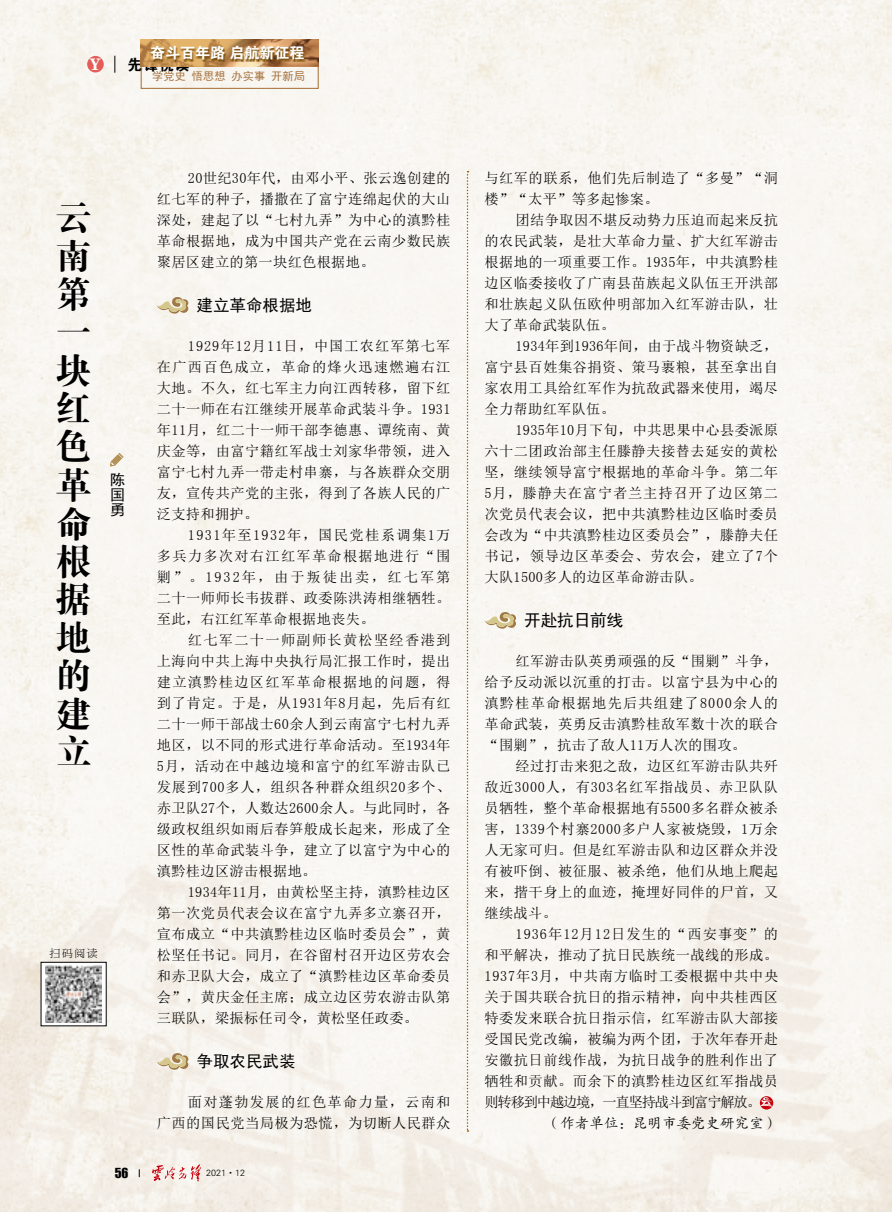
<style>
.page{position:relative;width:893px;height:1212px;background:#fff}
.page>*{position:absolute;margin:0;border:0;box-sizing:border-box;transform-origin:0 0}
.t1{font:36px/38.1px "FZDBSK GBK1 0";color:#000;text-align:justify}
.t2{font:16.65px "FZCSK GBK1 0";color:#fff}
.t3{font:16.5px "Sim Hei";color:#000}
.t4{font:15px "FZDHTK GBK1 0";color:#fff}
.t5{font:15px "FZDHTK GBK1 0";color:#000}
.t6{font:15px/15px "Sim Hei";color:#000;text-align:justify}
.t7{font:14.25px/21px "Sim Sun";letter-spacing:.03em;color:#000;text-align:justify}
.t8{font:14.25px "FZKTK GBK1 0";letter-spacing:.02em;color:#000}
.t9{font:12.75px "Impact";color:#000}
.t10{font:11.1px "Sim Hei";letter-spacing:.02em;color:#a77440}
.t11{font:10.65px "FZBYFKSK GBK1 0";color:#000}
.t12{font:9px "FZXH1 K GBK1 0";color:#000}
</style>
<div class="page">
<img style="left:0;top:0;width:892px;height:1212px">
<svg style="left:115px;top:56px;width:1px;height:17px"></svg>
<div style="left:87px;top:56px;width:17px;height:16px;background:#e45d59;border-radius:50%"></div>
<img style="left:141px;top:40px;width:178px;height:25px">
<svg style="left:151px;top:47px;width:155px;height:16px"></svg>
<div style="left:141px;top:65px;width:178px;height:24px;border:1px solid #a9753c"></div>
<svg style="left:157px;top:297px;width:31px;height:17px"></svg>
<svg style="left:157px;top:1053px;width:31px;height:17px"></svg>
<svg style="left:484px;top:612px;width:32px;height:17px"></svg>
<div style="left:760px;top:1096px;width:13px;height:13px;background:#c7000b;border-radius:50%"></div>
<svg style="left:760px;top:1097px;width:12px;height:10px"></svg>
<svg style="left:110px;top:453px;width:14px;height:14px"></svg>
<svg style="left:467px;top:171px;width:1px;height:961px"></svg>
<svg style="left:43px;top:964px;width:61px;height:60px"></svg>
<img style="left:45px;top:966px;width:57px;height:56px">
<p class="t4" style="left:150px;top:45px;width:156px">奋斗百年路 启航新征程</p>
<p class="t10" style="left:152px;top:71px;width:154px">学党史 悟思想 办实事 开新局</p>
<p class="t2" style="left:90px;top:55px;width:12px">Y</p>
<p class="t5" style="left:128px;top:56px;width:63px">先锋悦读</p>
<h1 class="t1" style="left:56px;top:200px;width:37px">云南第一块红色革命根据地的建立</h1>
<p class="t6" style="left:110px;top:472px;width:16px">陈国勇</p>
<p class="t11" style="left:50px;top:947px;width:50px">扫码阅读</p>
<p class="t7" style="left:157px;top:168px;width:295px;text-indent:31px">20世纪30年代，由邓小平、张云逸创建的红七军的种子，播撒在了富宁连绵起伏的大山深处，建起了以“七村九弄”为中心的滇黔桂革命根据地，成为中国共产党在云南少数民族聚居区建立的第一块红色根据地。</p>
<p class="t3" style="left:197px;top:297px;width:117px">建立革命根据地</p>
<p class="t7" style="left:157px;top:336px;width:295px;text-indent:31px">1929年12月11日，中国工农红军第七军在广西百色成立，革命的烽火迅速燃遍右江大地。不久，红七军主力向江西转移，留下红二十一师在右江继续开展革命武装斗争。1931年11月，红二十一师干部李德惠、谭统南、黄庆金等，由富宁籍红军战士刘家华带领，进入富宁七村九弄一带走村串寨，与各族群众交朋友，宣传共产党的主张，得到了各族人民的广泛支持和拥护。</p>
<p class="t7" style="left:157px;top:525px;width:295px;text-indent:31px">1931年至1932年，国民党桂系调集1万多兵力多次对右江红军革命根据地进行“围剿”。1932年，由于叛徒出卖，红七军第二十一师师长韦拔群、政委陈洪涛相继牺牲。至此，右江红军革命根据地丧失。</p>
<p class="t7" style="left:157px;top:630px;width:295px;text-indent:31px">红七军二十一师副师长黄松坚经香港到上海向中共上海中央执行局汇报工作时，提出建立滇黔桂边区红军革命根据地的问题，得到了肯定。于是，从1931年8月起，先后有红二十一师干部战士60余人到云南富宁七村九弄地区，以不同的形式进行革命活动。至1934年5月，活动在中越边境和富宁的红军游击队已发展到700多人，组织各种群众组织20多个、赤卫队27个，人数达2600余人。与此同时，各级政权组织如雨后春笋般成长起来，形成了全区性的革命武装斗争，建立了以富宁为中心的滇黔桂边区游击根据地。</p>
<p class="t7" style="left:157px;top:882px;width:295px;text-indent:31px">1934年11月，由黄松坚主持，滇黔桂边区第一次党员代表会议在富宁九弄多立寨召开，宣布成立“中共滇黔桂边区临时委员会”，黄松坚任书记。同月，在谷留村召开边区劳农会和赤卫队大会，成立了“滇黔桂边区革命委员会”，黄庆金任主席；成立边区劳农游击队第三联队，梁振标任司令，黄松坚任政委。</p>
<p class="t3" style="left:197px;top:1053px;width:100px">争取农民武装</p>
<p class="t7" style="left:157px;top:1092px;width:295px;text-align:right">面对蓬勃发展的红色革命力量，云南和<br>广西的国民党当局极为恐慌，为切断人民群众</p>
<p class="t9" style="left:115px;top:1163px;width:15px">56</p>
<p class="t12" style="left:206px;top:1168px;width:40px">2021·12</p>
<p class="t7" style="left:484px;top:168px;width:295px">与红军的联系，他们先后制造了“多曼”“洞楼”“太平”等多起惨案。</p>
<p class="t7" style="left:484px;top:210px;width:295px;text-indent:31px">团结争取因不堪反动势力压迫而起来反抗的农民武装，是壮大革命力量、扩大红军游击根据地的一项重要工作。1935年，中共滇黔桂边区临委接收了广南县苗族起义队伍王开洪部和壮族起义队伍欧仲明部加入红军游击队，壮大了革命武装队伍。</p>
<p class="t7" style="left:484px;top:336px;width:295px;text-indent:31px">1934年到1936年间，由于战斗物资缺乏，富宁县百姓集谷捐资、策马裹粮，甚至拿出自家农用工具给红军作为抗敌武器来使用，竭尽全力帮助红军队伍。</p>
<p class="t7" style="left:484px;top:420px;width:295px;text-indent:31px">1935年10月下旬，中共思果中心县委派原六十二团政治部主任滕静夫接替去延安的黄松坚，继续领导富宁根据地的革命斗争。第二年5月，滕静夫在富宁者兰主持召开了边区第二次党员代表会议，把中共滇黔桂边区临时委员会改为“中共滇黔桂边区委员会”，滕静夫任书记，领导边区革委会、劳农会，建立了7个大队1500多人的边区革命游击队。</p>
<p class="t3" style="left:524px;top:612px;width:100px">开赴抗日前线</p>
<p class="t7" style="left:484px;top:651px;width:295px;text-indent:31px">红军游击队英勇顽强的反“围剿”斗争，给予反动派以沉重的打击。以富宁县为中心的滇黔桂革命根据地先后共组建了8000余人的革命武装，英勇反击滇黔桂敌军数十次的联合“围剿”，抗击了敌人11万人次的围攻。</p>
<p class="t7" style="left:484px;top:756px;width:295px;text-indent:31px">经过打击来犯之敌，边区红军游击队共歼敌近3000人，有303名红军指战员、赤卫队队员牺牲，整个革命根据地有5500多名群众被杀害，1339个村寨2000多户人家被烧毁，1万余人无家可归。但是红军游击队和边区群众并没有被吓倒、被征服、被杀绝，他们从地上爬起来，揩干身上的血迹，掩埋好同伴的尸首，又继续战斗。</p>
<p class="t7" style="left:484px;top:924px;width:295px;text-indent:31px">1936年12月12日发生的“西安事变”的和平解决，推动了抗日民族统一战线的形成。1937年3月，中共南方临时工委根据中共中央关于国共联合抗日的指示精神，向中共桂西区特委发来联合抗日指示信，红军游击队大部接受国民党改编，被编为两个团，于次年春开赴安徽抗日前线作战，为抗日战争的胜利作出了牺牲和贡献。而余下的滇黔桂边区红军指战员则转移到中越边境，一直坚持战斗到富宁解放。</p>
<p class="t8" style="left:546px;top:1116px;width:234px">（作者单位：昆明市委党史研究室）</p>
</div>
